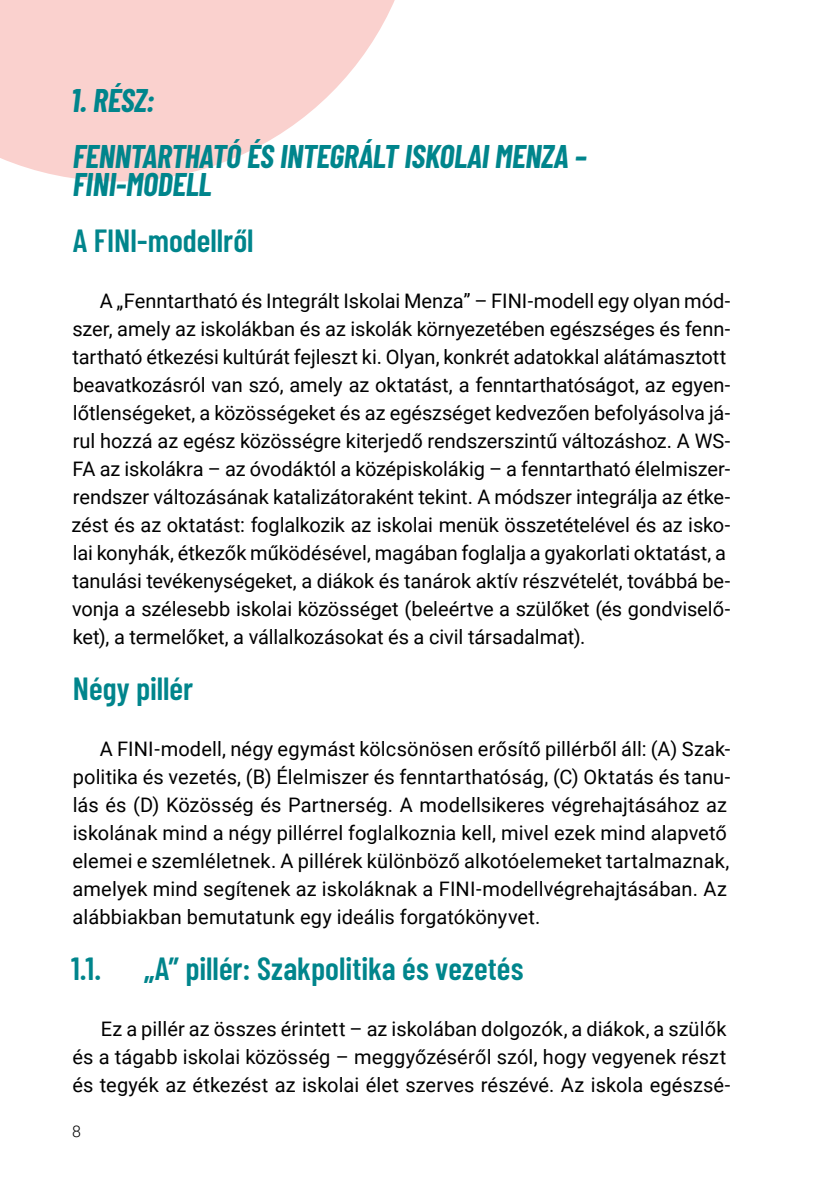
<style>
.page{position:relative;width:840px;height:1191px;background:#fff}
.page>*{position:absolute;margin:0;border:0;box-sizing:border-box;transform-origin:0 0}
.t1{font:600 32px "Barlow Condensed";color:#00858c}
.t2{font:italic 700 32px/56px "Barlow Condensed";letter-spacing:-.01em;color:#00858c}
.t3{font:20px/28px "Roboto";color:#000}
.t4{font:300 16px "Roboto";color:#000}
</style>
<div class="page">
<svg style="left:0;top:0;width:395px;height:181px;fill:#fad1ce"></svg>
<h1 class="t2" style="left:71px;top:71px;width:517px">1. RÉSZ:<br>FENNTARTHATÓ ÉS INTEGRÁLT ISKOLAI MENZA –</h1>
<h1 class="t2" style="left:73px;top:155px;width:140px">FINI-MODELL</h1>
<h1 class="t1" style="left:73px;top:218px;width:182px">A FINI-modellről</h1>
<p class="t3" style="left:72px;top:286px;width:660px;text-indent:28px">A „Fenntartható és Integrált Iskolai Menza” – FINI-modell egy olyan mód&shy;szer, amely az iskolákban és az iskolák környezetében egészséges és fenn&shy;tartható étkezési kultúrát fejleszt ki. Olyan, konkrét adatokkal alátámasztott beavatkozásról van szó, amely az oktatást, a fenntarthatóságot, az egyen&shy;lőtlenségeket, a közösségeket és az egészséget kedvezően befolyásolva já&shy;rul hozzá az egész közösségre kiterjedő rendszerszintű változáshoz. A WS-FA az iskolákra – az óvodáktól a középiskolákig – a fenntartható élelmiszer&shy;rendszer változásának katalizátoraként tekint. A módszer integrálja az étke&shy;zést és az oktatást: foglalkozik az iskolai menük összetételével és az isko&shy;lai konyhák, étkezők működésével, magában foglalja a gyakorlati oktatást, a tanulási tevékenységeket, a diákok és tanárok aktív részvételét, továbbá be&shy;vonja a szélesebb iskolai közösséget (beleértve a szülőket (és gondviselő&shy;ket), a termelőket, a vállalkozásokat és a civil társadalmat).</p>
<h1 class="t1" style="left:73px;top:666px;width:122px">Négy pillér</h1>
<p class="t3" style="left:72px;top:734px;width:659px;text-indent:27px">A FINI-modell, négy egymást kölcsönösen erősítő pillérből áll: (A) Szak&shy;politika és vezetés, (B) Élelmiszer és fenntarthatóság, (C) Oktatás és tanu&shy;lás és (D) Közösség és Partnerség. A modellsikeres végrehajtásához az iskolának mind a négy pillérrel foglalkoznia kell, mivel ezek mind alapvető elemei e szemléletnek. A pillérek különböző alkotóelemeket tartalmaznak, amelyek mind segítenek az iskoláknak a FINI-modellvégrehajtásában. Az alábbiakban bemutatunk egy ideális forgatókönyvet.</p>
<h1 class="t1" style="left:71px;top:946px;width:32px">1.1.</h1>
<h1 class="t1" style="left:144px;top:946px;width:380px">„A” pillér: Szakpolitika és vezetés</h1>
<p class="t3" style="left:72px;top:1014px;width:659px;text-indent:28px">Ez a pillér az összes érintett – az iskolában dolgozók, a diákok, a szülők és a tágabb iskolai közösség – meggyőzéséről szól, hogy vegyenek részt és tegyék az étkezést az iskolai élet szerves részévé. Az iskola egészsé-</p>
<p class="t4" style="left:72px;top:1120px;width:10px">8</p>
</div>
